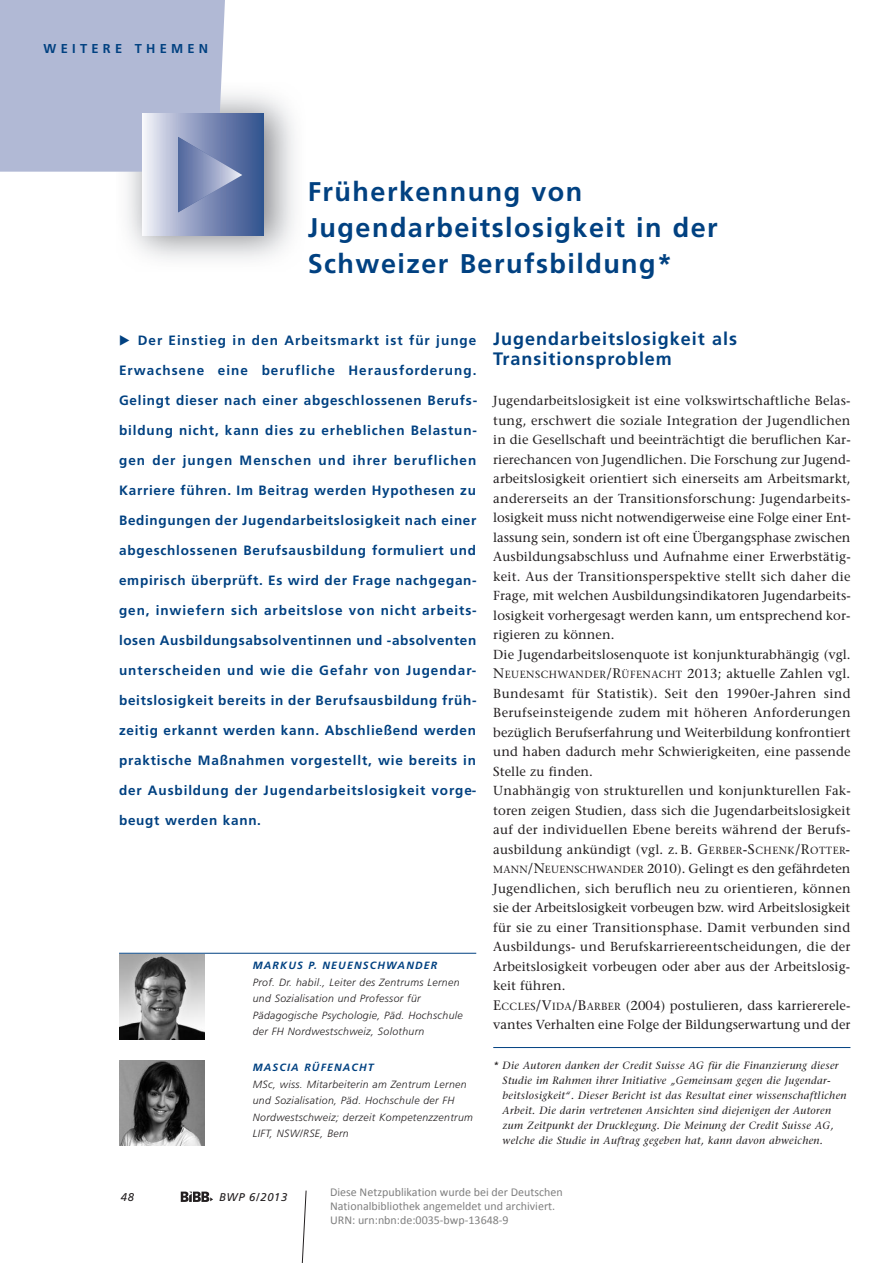
<style>
.page{position:relative;width:893px;height:1263px;background:#fff}
.page>*{position:absolute;margin:0;border:0;box-sizing:border-box;transform-origin:0 0}
.t1{font:700 27px/36px "Frutiger";letter-spacing:.055em;color:#014181}
.t2{font:700 18px/19.5px "Frutiger";letter-spacing:.055em;color:#014181}
.t3{font:700 13.5px "Frutiger";letter-spacing:.06em;color:#014181}
.t4{font:13.05px/19.5px "Stone Serif";letter-spacing:.01em;color:#231f20}
.t5{font:700 12.9px "Frutiger";letter-spacing:.33em;color:#014181}
.t6{font:12px/14.4px "Calibri";color:#808080}
.t7{font:italic 11.25px "Frutiger";letter-spacing:.055em;color:#231f20}
.t8{font:italic 10.5px/15px "Stone Serif";letter-spacing:.035em;color:#231f20}
.t9{font:italic 300 10.5px/16.5px "Frutiger";letter-spacing:.035em;color:#231f20}
.t10{font:italic 700 10.5px "Frutiger";letter-spacing:.11em;color:#014181}
.s1{font-size:13.8px}
.s2{font-size:10.35px}
</style>
<div class="page">
<svg style="left:301px;top:1190px;width:6px;height:73px"></svg>
<img style="left:180px;top:1192px;width:33px;height:10px">
<img style="left:119px;top:954px;width:85px;height:85px">
<img style="left:119px;top:1060px;width:85px;height:85px">
<hr style="left:119px;top:953px;width:357px;height:1px;background:#014181">
<hr style="left:493px;top:1047px;width:357px;height:1px;background:#014181">
<img style="left:127px;top:93px;width:167px;height:166px">
<div style="left:142px;top:114px;width:122px;height:121px;background:linear-gradient(to right,#eceaf5,#2c4a8a)"></div>
<svg style="left:0;top:0;width:242px;height:212px;background:#b7bfd8"></svg>
<p class="t5" style="left:44px;top:44px;width:166px">WEITERE THEMEN</p>
<h1 class="t1" style="left:308px;top:176px;width:412px">Früherkennung von<br>Jugendarbeitslosigkeit in der<br>Schweizer Berufsbildung*</h1>
<p class="t3" style="left:138px;top:335px;width:340px">Der Einstieg in den Arbeitsmarkt ist für junge</p>
<p class="t3" style="left:119px;top:365px;width:359px">Erwachsene eine berufliche Herausforderung.</p>
<p class="t3" style="left:119px;top:395px;width:360px">Gelingt dieser nach einer abgeschlossenen Berufs-</p>
<p class="t3" style="left:119px;top:425px;width:359px">bildung nicht, kann dies zu erheblichen Belastun-</p>
<p class="t3" style="left:119px;top:455px;width:359px">gen der jungen Menschen und ihrer beruflichen</p>
<p class="t3" style="left:119px;top:485px;width:358px">Karriere führen. Im Beitrag werden Hypothesen zu</p>
<p class="t3" style="left:119px;top:515px;width:359px">Bedingungen der Jugendarbeitslosigkeit nach einer</p>
<p class="t3" style="left:119px;top:545px;width:359px">abgeschlossenen Berufsausbildung formuliert und</p>
<p class="t3" style="left:119px;top:575px;width:359px">empirisch überprüft. Es wird der Frage nachgegan-</p>
<p class="t3" style="left:119px;top:605px;width:359px">gen, inwiefern sich arbeitslose von nicht arbeits-</p>
<p class="t3" style="left:119px;top:635px;width:359px">losen Ausbildungsabsolventinnen und -absolventen</p>
<p class="t3" style="left:119px;top:665px;width:359px">unterscheiden und wie die Gefahr von Jugendar-</p>
<p class="t3" style="left:119px;top:695px;width:359px">beits losigkeit bereits in der Berufsausbildung früh-</p>
<p class="t3" style="left:119px;top:725px;width:358px">zeitig erkannt werden kann. Abschließend werden</p>
<p class="t3" style="left:119px;top:755px;width:359px">praktische Maßnahmen vorgestellt, wie bereits in</p>
<p class="t3" style="left:119px;top:785px;width:359px">der Ausbildung der Jugendarbeitslosigkeit vorge-</p>
<p class="t3" style="left:119px;top:815px;width:143px">beugt werden kann.</p>
<p class="t10" style="left:253px;top:961px;width:186px">MARKUS P. NEUENSCHWANDER</p>
<p class="t9" style="left:253px;top:974px;width:212px">Prof. Dr. habil., Leiter des Zentrums Lernen und Sozialisation und Professor für Pädagogische Psychologie, Päd. Hochschule der FH Nordwestschweiz, Solothurn</p>
<p class="t10" style="left:253px;top:1063px;width:122px">MASCIA RÜFENACHT</p>
<p class="t9" style="left:253px;top:1076px;width:222px">MSc, wiss. Mitarbeiterin am Zentrum Lernen und Sozialisation, Päd. Hochschule der FH Nordwestschweiz; derzeit Kompetenzzentrum LIFT, NSW/RSE, Bern</p>
<h2 class="t2" style="left:493px;top:331px;width:245px">Jugendarbeitslosigkeit als<br>Transitionsproblem</h2>
<p class="t4" style="left:493px;top:392px;width:359px">Jugendarbeitslosigkeit ist eine volkswirtschaftliche Belas - tung, erschwert die soziale Integration der Jugendlichen in die Gesellschaft und beeinträchtigt die beruflichen Kar&shy;rierechancen von Jugendlichen. Die Forschung zur Jugend&shy;arbeitslosigkeit orientiert sich einerseits am Arbeitsmarkt, andererseits an der Transitionsforschung: Jugendarbeits - losigkeit muss nicht notwendigerweise eine Folge einer Ent&shy;lassung sein, sondern ist oft eine Übergangsphase zwischen Ausbildungsabschluss und Aufnahme einer Erwerbstätig&shy;keit. Aus der Transitionsperspektive stellt sich daher die Frage, mit welchen Ausbildungsindikatoren Jugendarbeits&shy;losigkeit vorhergesagt werden kann, um entsprechend kor&shy;rigieren zu können.<br>Die Jugendarbeitslosenquote ist konjunkturabhängig (vgl.<br><span class="s1">N</span><span class="s2">EUENSCHWANDER</span><span class="s1">/R</span><span class="s2">ÜFENACHT</span> 2013; aktuelle Zahlen vgl.<br>Bundesamt für Statistik). Seit den 1990er- Jahren sind Berufseinsteigende zudem mit höheren Anforderungen bezüglich Berufserfahrung und Weiterbildung konfrontiert und haben dadurch mehr Schwierigkeiten, eine passende Stelle zu finden.<br>Unabhängig von strukturellen und konjunkturellen Fak&shy;toren zeigen Studien, dass sich die Jugendarbeitslosigkeit auf der individuellen Ebene bereits während der Berufs&shy;ausbildung ankündigt (vgl. z. B. <span class="s1">G</span><span class="s2">ERBER</span><span class="s1">-S</span><span class="s2">CHENK</span><span class="s1">/R</span><span class="s2">OTTER</span><span class="s1">-</span><span class="s2">MANN</span><span class="s1">/N</span><span class="s2">EUENSCHWANDER</span> 2010). Gelingt es den gefährdeten Jugendlichen, sich beruflich neu zu orientieren, können sie der Arbeitslosigkeit vorbeugen bzw. wird Arbeitslosigkeit für sie zu einer Transitionsphase. Damit verbunden sind Ausbildungs- und Berufskarriereentscheidungen, die der Arbeitslosigkeit vorbeugen oder aber aus der Arbeitslosig&shy;keit führen.<br><span class="s1">E</span><span class="s2">CCLES</span><span class="s1">/V</span><span class="s2">IDA</span><span class="s1">/B</span><span class="s2">ARBER</span> (2004) postulieren, dass karriererele&shy;vantes Verhalten eine Folge der Bildungserwartung und der</p>
<p class="t8" style="left:503px;top:1059px;width:345px;text-indent:-9px">* Die Autoren danken der Credit Suisse AG für die Finanzierung dieser Studie im Rahmen ihrer Initiative „Gemeinsam gegen die Jugendar&shy;beitslosigkeit“. Dieser Bericht ist das Resultat einer wissenschaftlichen Arbeit. Die darin vertretenen Ansichten sind diejenigen der Autoren zum Zeitpunkt der Drucklegung. Die Meinung der Credit Suisse AG, welche die Studie in Auftrag gegeben hat, kann davon abweichen.</p>
<p class="t7" style="left:121px;top:1192px;width:15px">48</p>
<p class="t7" style="left:219px;top:1192px;width:70px">BWP 6/2013</p>
<p class="t6" style="left:330px;top:1184px;width:234px">Diese Netzpublikation wurde bei der Deutschen<br>Nationalbibliothek angemeldet und archiviert.<br>URN: urn:nbn:de:0035-bwp-13648-9</p>
</div>
